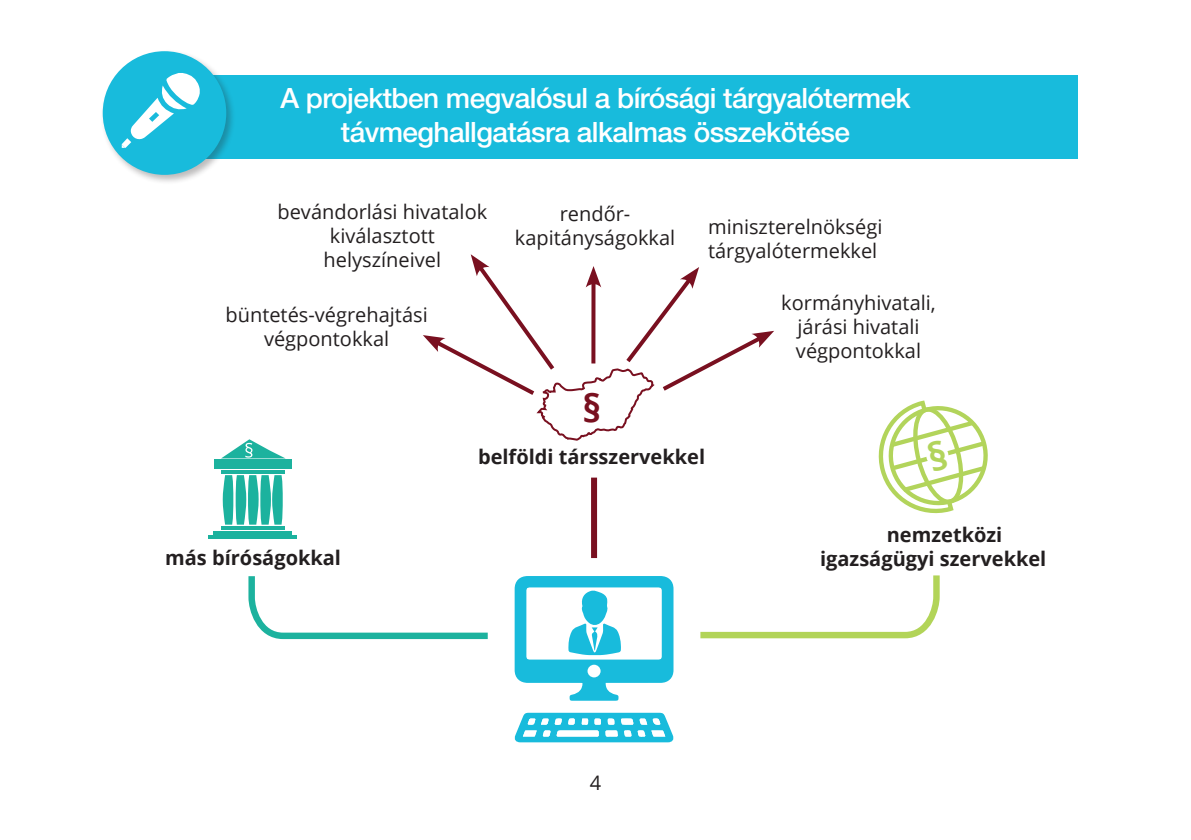
<style>
.page{position:relative;width:1191px;height:840px;background:#fff}
.page>*{position:absolute;margin:0;border:0;box-sizing:border-box;transform-origin:0 0}
.t1{font:700 38.2px "Open Sans";color:#79101f}
.t2{font:500 28px/33.6px "Helvetica Neue LT Pro";letter-spacing:-.02em;color:#fff;text-align:center}
.t3{font:20px/24px "Open Sans";color:#231f20;text-align:center}
.t4{font:700 20px/24px "Open Sans";color:#231f20}
</style>
<div class="page">
<div style="left:147px;top:76px;width:930px;height:83px;background:#18bbdc"></div>
<svg style="left:514px;top:712px;width:160px;height:30px"></svg>
<svg style="left:514px;top:576px;width:159px;height:124px"></svg>
<div style="left:100px;top:49px;width:137px;height:136px;background:#231f20;opacity:.3"></div>
<div style="left:103px;top:51px;width:123px;height:124px;background:#18bbdc;border-radius:50%"></div>
<svg style="left:122px;top:73px;width:78px;height:75px"></svg>
<svg style="left:248px;top:576px;width:240px;height:64px"></svg>
<svg style="left:700px;top:575px;width:240px;height:64px"></svg>
<div style="left:591px;top:477px;width:6px;height:80px;background:#791020"></div>
<svg style="left:223px;top:475px;width:60px;height:49px"></svg>
<hr style="left:221px;top:470px;width:63px;height:3px;background:#1cb29e">
<svg style="left:221px;top:526px;width:64px;height:3px"></svg>
<svg style="left:213px;top:531px;width:79px;height:3px"></svg>
<hr style="left:208px;top:535px;width:89px;height:4px;background:#1cb29e">
<div style="left:214px;top:459px;width:77px;height:10px;background:#1cb29e"></div>
<svg style="left:222px;top:439px;width:63px;height:19px"></svg>
<svg style="left:423px;top:254px;width:351px;height:187px"></svg>
<svg style="left:878px;top:400px;width:110px;height:114px"></svg>
<p class="t2" style="left:280px;top:81px;width:631px">A projektben megvalósul a bírósági tárgyalótermek távmeghallgatásra alkalmas összekötése</p>
<p class="t3" style="left:277px;top:199px;width:211px">bevándorlási hivatalok kiválasztott helyszíneivel</p>
<p class="t3" style="left:225px;top:301px;width:204px">büntetés-végrehajtási végpontokkal</p>
<p class="t3" style="left:515px;top:201px;width:162px">rendőr&shy;kapitányságokkal</p>
<p class="t1" style="left:582px;top:381px;width:20px">§</p>
<p class="t3" style="left:708px;top:214px;width:176px;text-align:left">miniszterelnökségi tárgyalótermekkel</p>
<p class="t3" style="left:781px;top:290px;width:156px">kormányhivatali, járási hivatali végpontokkal</p>
<p class="t4" style="left:165px;top:545px;width:177px">más bíróságokkal</p>
<p class="t4" style="left:478px;top:443px;width:229px">belföldi társszervekkel</p>
<p class="t3" style="left:590px;top:769px;width:13px">4</p>
<p class="t4" style="left:820px;top:522px;width:228px;text-indent:67px">nemzetközi igazságügyi szervekkel</p>
</div>
